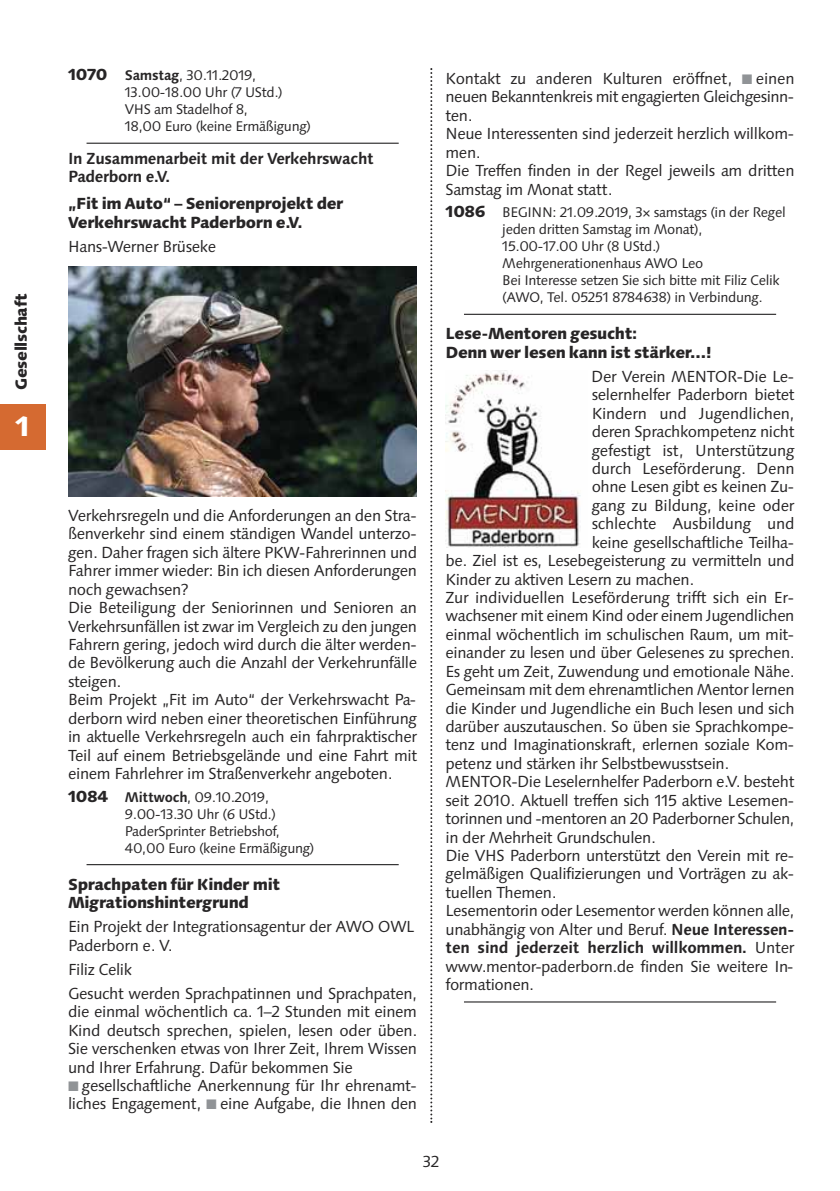
<style>
.page{position:relative;width:840px;height:1191px;background:#fff}
.page>*{position:absolute;margin:0;border:0;box-sizing:border-box;transform-origin:0 0}
.t1{font:800 28px "Syntax Next LT Pro";color:#fff}
.t2{font:16px/18.4px "Syntax Next LTW1 G";letter-spacing:-.025em;color:#272526;text-align:justify}
.t3{font:800 16px/18.4px "Syntax Next LT Pro";letter-spacing:-.025em;color:#272526}
.t4{font:700 16px/18.4px "Syntax Next LTW1 G";letter-spacing:-.025em;color:#272526}
.t5{font:14px/17px "Syntax Next LTW1 G";letter-spacing:-.025em;color:#272526}
.s1{font-family:"Syntax Next LT Pro";font-weight:800;font-size:16px}
.s2{font-weight:700}
.s3{font-family:"European Pi Three";color:#909396}
</style>
<div class="page">
<hr style="left:86px;top:143px;width:312px;height:1px;background:#272526">
<hr style="left:86px;top:864px;width:312px;height:1px;background:#272526">
<hr style="left:463px;top:314px;width:312px;height:1px;background:#272526">
<hr style="left:463px;top:1001px;width:312px;height:1px;background:#272526">
<img style="left:445px;top:371px;width:136px;height:177px">
<img style="left:68px;top:266px;width:348px;height:231px">
<svg style="left:430px;top:68px;width:2px;height:1055px"></svg>
<div style="left:0;top:404px;width:45px;height:46px;background:#d56a31"></div>
<p class="t3" style="left:14px;top:390px;width:98px;rotate:-90deg">Gesellschaft</p>
<p class="t1" style="left:14px;top:414px;width:20px">1</p>
<p class="t5" style="left:125px;top:68px;width:187px;text-indent:-57px"><span class="s1">1070</span> <span class="s2">Samstag</span>, 30.11.2019,<br>13.00-18.00 Uhr (7 UStd.)<br>VHS am Stadelhof 8,<br>18,00 Euro (keine Ermäßigung)</p>
<p class="t4" style="left:68px;top:151px;width:307px">In Zusammenarbeit mit der Verkehrswacht<br>Paderborn e.V.</p>
<p class="t3" style="left:68px;top:196px;width:277px">„Fit im Auto“ – Seniorenprojekt der<br>Verkehrswacht Paderborn e.V.</p>
<p class="t2" style="left:68px;top:239px;width:150px">Hans-Werner Brüseke</p>
<p class="t2" style="left:68px;top:508px;width:350px">Verkehrsregeln und die Anforderungen an den Stra&shy;ßenverkehr sind einem ständigen Wandel unterzo&shy;gen. Daher fragen sich ältere PKW-Fahrerinnen und Fahrer immer wieder: Bin ich diesen Anforderungen noch gewachsen?</p>
<p class="t2" style="left:68px;top:600px;width:350px">Die Beteiligung der Seniorinnen und Senioren an Verkehrsunfällen ist zwar im Vergleich zu den jungen Fahrern gering, jedoch wird durch die älter werden&shy;de Bevölkerung auch die Anzahl der Verkehrunfälle steigen.</p>
<p class="t2" style="left:68px;top:692px;width:350px">Beim Projekt „Fit im Auto“ der Verkehrswacht Pa&shy;derborn wird neben einer theoretischen Einführung in aktuelle Verkehrsregeln auch ein fahrpraktischer Teil auf einem Betriebsgelände und eine Fahrt mit einem Fahrlehrer im Straßenverkehr angeboten.</p>
<p class="t5" style="left:125px;top:789px;width:191px;text-indent:-57px"><span class="s1">1084</span> <span class="s2">Mittwoch</span>, 09.10.2019,<br>9.00-13.30 Uhr (6 UStd.)<br>PaderSprinter Betriebshof,<br>40,00 Euro (keine Ermäßigung)</p>
<p class="t3" style="left:68px;top:876px;width:214px">Sprachpaten für Kinder mit<br>Migrationshintergrund</p>
<p class="t2" style="left:68px;top:919px;width:348px">Ein Projekt der Integrationsagentur der AWO OWL<br>Paderborn e. V.</p>
<p class="t2" style="left:68px;top:961px;width:65px">Filiz Celik</p>
<p class="t2" style="left:68px;top:985px;width:350px">Gesucht werden Sprachpatinnen und Sprachpaten, die einmal wöchentlich ca. 1–2 Stunden mit einem Kind deutsch sprechen, spielen, lesen oder üben.<br>Sie verschenken etwas von Ihrer Zeit, Ihrem Wissen und Ihrer Erfahrung. Dafür bekommen Sie</p>
<p class="t2" style="left:68px;top:1077px;width:350px"><span class="s3">-</span> gesellschaftliche Anerkennung für Ihr ehrenamt - liches Engagement, <span class="s3">-</span> eine Aufgabe, die Ihnen den</p>
<p class="t2" style="left:445px;top:71px;width:350px">Kontakt zu anderen Kulturen eröffnet, <span class="s3">-</span> einen neuen Bekanntenkreis mit engagierten Gleichgesinn&shy;ten.</p>
<p class="t2" style="left:445px;top:126px;width:350px">Neue Interessenten sind jederzeit herzlich willkom&shy;men.</p>
<p class="t2" style="left:445px;top:163px;width:350px">Die Treffen finden in der Regel jeweils am dritten<br>Samstag im Monat statt.</p>
<p class="t5" style="left:502px;top:205px;width:285px;text-indent:-57px"><span class="s1">1086</span> BEGINN: 21.09.2019, 3× samstags (in der Regel jeden dritten Samstag im Monat),<br>15.00-17.00 Uhr (8 UStd.)<br>Mehrgenerationenhaus AWO Leo<br>Bei Interesse setzen Sie sich bitte mit Filiz Celik (AWO, Tel. 05251 8784638) in Verbindung.</p>
<p class="t3" style="left:445px;top:326px;width:268px">Lese-Mentoren gesucht:<br>Denn wer lesen kann ist stärker…!</p>
<p class="t2" style="left:591px;top:369px;width:204px">Der Verein MENTOR-Die Le-</p>
<p class="t2" style="left:591px;top:387px;width:204px">selernhelfer Paderborn bietet</p>
<p class="t2" style="left:591px;top:405px;width:204px">Kindern und Jugendlichen,</p>
<p class="t2" style="left:591px;top:424px;width:204px">deren Sprachkompetenz nicht</p>
<p class="t2" style="left:591px;top:442px;width:204px">gefestigt ist, Unterstützung</p>
<p class="t2" style="left:591px;top:461px;width:204px">durch Leseförderung. Denn</p>
<p class="t2" style="left:591px;top:479px;width:204px">ohne Lesen gibt es keinen Zu-</p>
<p class="t2" style="left:591px;top:498px;width:204px">gang zu Bildung, keine oder</p>
<p class="t2" style="left:591px;top:516px;width:204px">schlechte Ausbildung und</p>
<p class="t2" style="left:591px;top:534px;width:204px">keine gesellschaftliche Teilha-</p>
<p class="t2" style="left:445px;top:553px;width:350px">be. Ziel ist es, Lesebegeisterung zu vermitteln und</p>
<p class="t2" style="left:445px;top:571px;width:250px">Kinder zu aktiven Lesern zu machen.</p>
<p class="t2" style="left:445px;top:590px;width:350px">Zur individuellen Leseförderung trifft sich ein Er&shy;wachsener mit einem Kind oder einem Jugendlichen einmal wöchentlich im schulischen Raum, um mit&shy;einander zu lesen und über Gelesenes zu sprechen.<br>Es geht um Zeit, Zuwendung und emotionale Nähe.<br>Gemeinsam mit dem ehrenamtlichen Mentor lernen die Kinder und Jugendliche ein Buch lesen und sich darüber auszutauschen. So üben sie Sprachkompe&shy;tenz und Imaginationskraft, erlernen soziale Kom&shy;petenz und stärken ihr Selbstbewusstsein.</p>
<p class="t2" style="left:445px;top:774px;width:350px">MENTOR-Die Leselernhelfer Paderborn e.V. besteht seit 2010. Aktuell treffen sich 115 aktive Lesemen&shy;torinnen und -mentoren an 20 Paderborner Schulen, in der Mehrheit Grundschulen.</p>
<p class="t2" style="left:445px;top:848px;width:350px">Die VHS Paderborn unterstützt den Verein mit re&shy;gelmäßigen Qualifizierungen und Vorträgen zu ak&shy;tuellen Themen.</p>
<p class="t2" style="left:445px;top:903px;width:350px">Lesementorin oder Lesementor werden können alle, unabhängig von Alter und Beruf. <span class="s2">Neue Interessen&shy;ten sind jederzeit herzlich willkommen.</span> Unter www.mentor-paderborn.de finden Sie weitere In&shy;formationen.</p>
<p class="t2" style="left:422px;top:1153px;width:18px">32</p>
</div>
